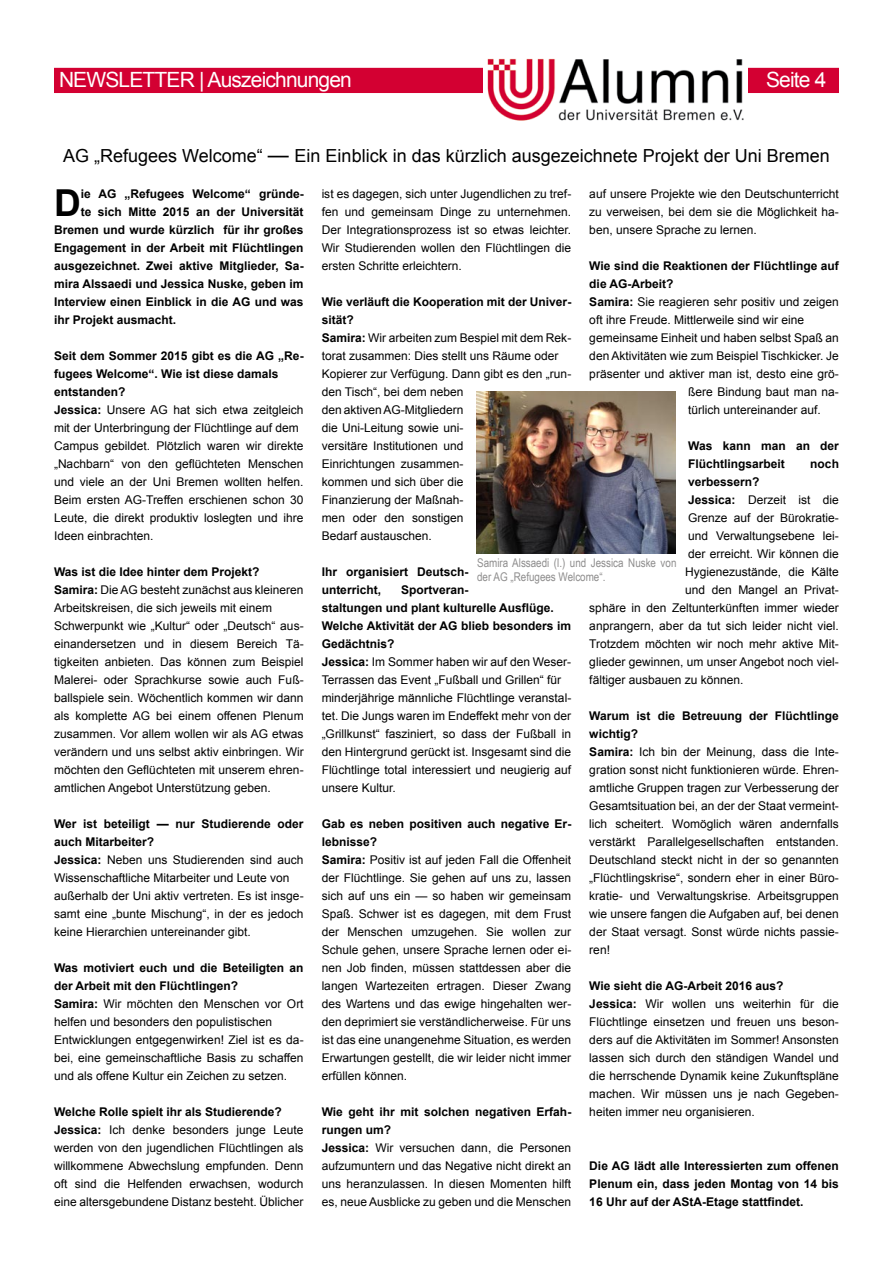
<style>
.page{position:relative;width:893px;height:1263px;background:#fff}
.page>*{position:absolute;margin:0;border:0;box-sizing:border-box;transform-origin:0 0}
.t1{font:700 37.2px "Arial";color:#000}
.t2{font:21px "Arial";letter-spacing:-.04em;color:#fff}
.t3{font:18px "Arial";color:#000}
.t4{font:12px/18px "Arial";color:#000}
.t5{font:700 12px/18px "Arial";color:#000}
.t6{font:12px/14.4px "Arial Narrow";color:#8e8d8d}
.s1{font-size:21px}
.s2{font-weight:700}
</style>
<div class="page">
<div style="left:55px;top:69px;width:783px;height:23px;background:#d30032"></div>
<div style="left:54px;top:68px;width:785px;height:25px;border:2px solid #d30032"></div>
<img style="left:484px;top:58px;width:263px;height:63px">
<img style="left:476px;top:391px;width:199px;height:162px">
<h2 class="t2" style="left:59px;top:66px;width:294px">NEWSLETTER | Auszeichnungen</h2>
<h2 class="t2" style="left:766px;top:66px;width:62px">Seite 4</h2>
<h3 class="t3" style="left:63px;top:144px;width:768px">AG „Refugees Welcome“ <span class="s1">—</span> Ein Einblick in das kürzlich ausgezeichnete Projekt der Uni Bremen</h3>
<h1 class="t1" style="left:54px;top:178px;width:28px">D</h1>
<p class="t5" style="left:81px;top:185px;width:224px">ie AG „Refugees Welcome“ gründe-</p>
<p class="t5" style="left:81px;top:203px;width:224px">te sich Mitte 2015 an der Universität</p>
<p class="t5" style="left:54px;top:221px;width:251px">Bremen und wurde kürzlich für ihr großes</p>
<p class="t5" style="left:54px;top:239px;width:251px">Engagement in der Arbeit mit Flüchtlingen</p>
<p class="t5" style="left:54px;top:257px;width:251px">ausgezeichnet. Zwei aktive Mitglieder, Sa-</p>
<p class="t5" style="left:54px;top:275px;width:251px">mira Alssaedi und Jessica Nuske, geben im</p>
<p class="t5" style="left:54px;top:293px;width:251px">Interview einen Einblick in die AG und was</p>
<p class="t5" style="left:54px;top:311px;width:124px">ihr Projekt ausmacht.</p>
<p class="t4" style="left:54px;top:347px;width:251px"><span class="s2">Seit dem Sommer 2015 gibt es die AG „Re&shy;fugees Welcome“. Wie ist diese damals entstanden?<br>Jessica:</span> Unsere AG hat sich etwa zeitgleich mit der Unterbringung der Flüchtlinge auf dem Campus gebildet. Plötzlich waren wir direkte „Nachbarn“ von den geflüchteten Menschen und viele an der Uni Bremen wollten helfen.<br>Beim ersten AG-Treffen erschienen schon 30<br>Leute, die direkt produktiv loslegten und ihre Ideen einbrachten.</p>
<p class="t4" style="left:54px;top:563px;width:251px"><span class="s2">Was ist die Idee hinter dem Projekt?<br>Samira:</span> Die AG besteht zunächst aus kleineren Arbeitskreisen, die sich jeweils mit einem Schwerpunkt wie „Kultur“ oder „Deutsch“ aus&shy;einandersetzen und in diesem Bereich Tä&shy;tigkeiten anbieten. Das können zum Beispiel Malerei- oder Sprachkurse sowie auch Fuß&shy;ballspiele sein. Wöchentlich kommen wir dann als komplette AG bei einem offenen Plenum zusammen. Vor allem wollen wir als AG etwas verändern und uns selbst aktiv einbringen. Wir möchten den Geflüchteten mit unserem ehren&shy;amtlichen Angebot Unterstützung geben.</p>
<p class="t4" style="left:54px;top:815px;width:251px"><span class="s2">Wer ist beteiligt — nur Studierende oder auch Mitarbeiter?<br>Jessica:</span> Neben uns Studierenden sind auch Wissenschaftliche Mitarbeiter und Leute von außerhalb der Uni aktiv vertreten. Es ist insge&shy;samt eine „bunte Mischung“, in der es jedoch keine Hierarchien untereinander gibt.</p>
<p class="t4" style="left:54px;top:959px;width:251px"><span class="s2">Was motiviert euch und die Beteiligten an der Arbeit mit den Flüchtlingen?<br>Samira:</span> Wir möchten den Menschen vor Ort helfen und besonders den populistischen Entwicklungen entgegenwirken! Ziel ist es da&shy;bei, eine gemeinschaftliche Basis zu schaffen und als offene Kultur ein Zeichen zu setzen.</p>
<p class="t4" style="left:54px;top:1103px;width:251px"><span class="s2">Welche Rolle spielt ihr als Studierende?<br>Jessica:</span> Ich denke besonders junge Leute werden von den jugendlichen Flüchtlingen als willkommene Abwechslung empfunden. Denn oft sind die Helfenden erwachsen, wodurch eine altersgebundene Distanz besteht. Üblicher</p>
<p class="t4" style="left:322px;top:185px;width:251px;text-align:justify">ist es dagegen, sich unter Jugendlichen zu tref&shy;fen und gemeinsam Dinge zu unternehmen.<br>Der Integrationsprozess ist so etwas leichter.<br>Wir Studierenden wollen den Flüchtlingen die ersten Schritte erleichtern.</p>
<p class="t4" style="left:322px;top:293px;width:251px"><span class="s2">Wie verläuft die Kooperation mit der Univer&shy;sität?<br>Samira:</span> Wir arbeiten zum Bespiel mit dem Rek&shy;torat zusammen: Dies stellt uns Räume oder<br>Kopierer zur Verfügung. Dann gibt es den „run&shy;den Tisch“, bei dem neben<br>den aktiven AG-Mitgliedern<br>die Uni-Leitung sowie uni-<br>versitäre Institutionen und<br>Einrichtungen zusammen-<br>kommen und sich über die<br>Finanzierung der Maßnah-<br>men oder den sonstigen<br>Bedarf austauschen.</p>
<p class="t5" style="left:322px;top:563px;width:148px">Ihr organisiert Deutsch&shy;unterricht,</p>
<p class="t4" style="left:589px;top:185px;width:251px;text-align:justify">auf unsere Projekte wie den Deutschunterricht zu verweisen, bei dem sie die Möglichkeit ha&shy;ben, unsere Sprache zu lernen.</p>
<p class="t5" style="left:589px;top:257px;width:251px">Wie sind die Reaktionen der Flüchtlinge auf</p>
<p class="t5" style="left:589px;top:275px;width:86px">die AG-Arbeit?</p>
<p class="t4" style="left:589px;top:293px;width:251px"><span class="s2">Samira:</span> Sie reagieren sehr positiv und zeigen</p>
<p class="t4" style="left:589px;top:311px;width:216px">oft ihre Freude. Mittlerweile sind wir eine</p>
<p class="t4" style="left:589px;top:329px;width:251px">gemeinsame Einheit und haben selbst Spaß an</p>
<p class="t4" style="left:589px;top:347px;width:251px">den Aktivitäten wie zum Beispiel Tischkicker. Je</p>
<p class="t4" style="left:589px;top:365px;width:251px">präsenter und aktiver man ist, desto eine grö-</p>
<p class="t4" style="left:688px;top:383px;width:152px">ßere Bindung baut man na-</p>
<p class="t4" style="left:688px;top:401px;width:134px">türlich untereinander auf.</p>
<p class="t5" style="left:688px;top:437px;width:152px">Was kann man an der<br>Flüchtlingsarbeit</p>
<p class="t5" style="left:810px;top:455px;width:30px">noch</p>
<p class="t5" style="left:688px;top:473px;width:73px">verbessern?</p>
<p class="t4" style="left:688px;top:491px;width:152px"><span class="s2">Jessica:</span> Derzeit ist die</p>
<p class="t4" style="left:688px;top:509px;width:152px">Grenze auf der Bürokratie-</p>
<p class="t4" style="left:688px;top:527px;width:152px">und Verwaltungsebene lei-</p>
<p class="t4" style="left:688px;top:545px;width:152px">der erreicht. Wir können die</p>
<p class="t4" style="left:685px;top:563px;width:155px">Hygienezustände, die Kälte</p>
<p class="t4" style="left:685px;top:581px;width:155px">und den Mangel an Privat-</p>
<p class="t4" style="left:589px;top:599px;width:251px">sphäre in den Zeltunterkünften immer wieder</p>
<p class="t4" style="left:589px;top:617px;width:251px">anprangern, aber da tut sich leider nicht viel.</p>
<p class="t4" style="left:589px;top:635px;width:251px">Trotzdem möchten wir noch mehr aktive Mit-</p>
<p class="t4" style="left:589px;top:653px;width:251px">glieder gewinnen, um unser Angebot noch viel-</p>
<p class="t4" style="left:589px;top:671px;width:156px">fältiger ausbauen zu können.</p>
<p class="t4" style="left:589px;top:707px;width:251px"><span class="s2">Warum ist die Betreuung der Flüchtlinge wichtig?<br>Samira:</span> Ich bin der Meinung, dass die Inte&shy;gration sonst nicht funktionieren würde. Ehren&shy;amtliche Gruppen tragen zur Verbesserung der Gesamtsituation bei, an der der Staat vermeint&shy;lich scheitert. Womöglich wären andernfalls verstärkt Parallelgesellschaften entstanden.<br>Deutschland steckt nicht in der so genannten „Flüchtlingskrise“, sondern eher in einer Büro&shy;kratie- und Verwaltungskrise. Arbeitsgruppen wie unsere fangen die Aufgaben auf, bei denen der Staat versagt. Sonst würde nichts passie&shy;ren!</p>
<p class="t4" style="left:589px;top:977px;width:251px"><span class="s2">Wie sieht die AG-Arbeit 2016 aus?<br>Jessica:</span> Wir wollen uns weiterhin für die Flüchtlinge einsetzen und freuen uns beson&shy;ders auf die Aktivitäten im Sommer! Ansonsten lassen sich durch den ständigen Wandel und die herrschende Dynamik keine Zukunftspläne machen. Wir müssen uns je nach Gegeben&shy;heiten immer neu organisieren.</p>
<p class="t6" style="left:477px;top:555px;width:201px">Samira Alssaedi (l.) und Jessica Nuske von der AG „Refugees Welcome“.</p>
<p class="t4" style="left:322px;top:581px;width:251px;text-indent:80px"><span class="s2">Sportveran-<br>staltungen und plant kulturelle Ausflüge.<br>Welche Aktivität der AG blieb besonders im Gedächtnis?<br>Jessica:</span> Im Sommer haben wir auf den Weser-Terrassen das Event „Fußball und Grillen“ für minderjährige männliche Flüchtlinge veranstal&shy;tet. Die Jungs waren im Endeffekt mehr von der „Grillkunst“ fasziniert, so dass der Fußball in den Hintergrund gerückt ist. Insgesamt sind die Flüchtlinge total interessiert und neugierig auf unsere Kultur.</p>
<p class="t4" style="left:322px;top:815px;width:251px"><span class="s2">Gab es neben positiven auch negative Er&shy;lebnisse?<br>Samira:</span> Positiv ist auf jeden Fall die Offenheit der Flüchtlinge. Sie gehen auf uns zu, lassen sich auf uns ein — so haben wir gemeinsam Spaß. Schwer ist es dagegen, mit dem Frust der Menschen umzugehen. Sie wollen zur Schule gehen, unsere Sprache lernen oder ei&shy;nen Job finden, müssen stattdessen aber die langen Wartezeiten ertragen. Dieser Zwang des Wartens und das ewige hingehalten wer&shy;den deprimiert sie verständlicherweise. Für uns ist das eine unangenehme Situation, es werden Erwartungen gestellt, die wir leider nicht immer erfüllen können.</p>
<p class="t4" style="left:322px;top:1103px;width:251px"><span class="s2">Wie geht ihr mit solchen negativen Erfah&shy;rungen um?<br>Jessica:</span> Wir versuchen dann, die Personen aufzumuntern und das Negative nicht direkt an uns heranzulassen. In diesen Momenten hilft es, neue Ausblicke zu geben und die Menschen</p>
<p class="t5" style="left:589px;top:1157px;width:251px;text-align:justify">Die AG lädt alle Interessierten zum offenen Plenum ein, dass jeden Montag von 14 bis 16 Uhr auf der AStA-Etage stattfindet.</p>
</div>
